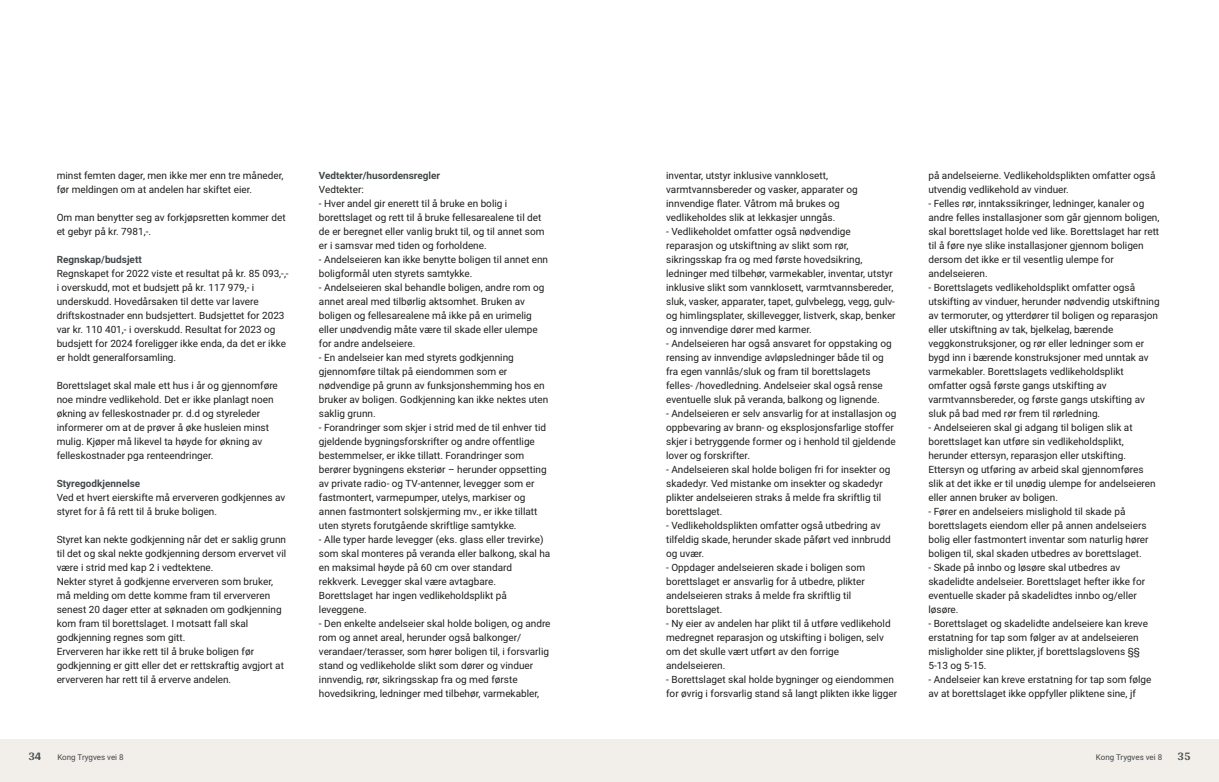
<style>
.page{position:relative;width:1219px;height:782px;background:#fff}
.page>*{position:absolute;margin:0;border:0;box-sizing:border-box;transform-origin:0 0}
.t1{font:700 12px "Arya";color:#414749}
.t2{font:10px/14px "Roboto";color:#1d1d1b}
.t3{font:700 10px "Roboto";color:#414749}
.t4{font:8px "Roboto";color:#414749}
</style>
<div class="page">
<div style="left:0;top:739px;width:612px;height:42px;background:#f2eeea"></div>
<div style="left:607px;top:739px;width:612px;height:42px;background:#f2eeea"></div>
<p class="t2" style="left:57px;top:167px;width:228px">minst femten dager, men ikke mer enn tre måneder, før meldingen om at andelen har skiftet eier.</p>
<p class="t2" style="left:57px;top:209px;width:230px">Om man benytter seg av forkjøpsretten kommer det et gebyr på kr. 7981,‑.</p>
<p class="t3" style="left:57px;top:252px;width:87px">Regnskap/budsjett</p>
<p class="t2" style="left:57px;top:265px;width:234px">Regnskapet for 2022 viste et resultat på kr. 85 093,‑,‑ i overskudd, mot et budsjett på kr. 117 979,‑ i underskudd. Hovedårsaken til dette var lavere driftskostnader enn budsjettert. Budsjettet for 2023 var kr. 110 401,‑ i overskudd. Resultat for 2023 og budsjett for 2024 foreligger ikke enda, da det er ikke er holdt generalforsamling.</p>
<p class="t2" style="left:57px;top:377px;width:223px">Borettslaget skal male ett hus i år og gjennomføre noe mindre vedlikehold. Det er ikke planlagt noen økning av felleskostnader pr. d.d og styreleder informerer om at de prøver å øke husleien minst mulig. Kjøper må likevel ta høyde for økning av felleskostnader pga renteendringer.</p>
<p class="t3" style="left:57px;top:476px;width:85px">Styregodkjennelse</p>
<p class="t2" style="left:57px;top:489px;width:230px">Ved et hvert eierskifte må erververen godkjennes av styret for å få rett til å bruke boligen.</p>
<p class="t2" style="left:57px;top:531px;width:231px">Styret kan nekte godkjenning når det er saklig grunn til det og skal nekte godkjenning dersom ervervet vil være i strid med kap 2 i vedtektene.<br>Nekter styret å godkjenne erververen som bruker, må melding om dette komme fram til erververen senest 20 dager etter at søknaden om godkjenning kom fram til borettslaget. I motsatt fall skal godkjenning regnes som gitt.<br>Erververen har ikke rett til å bruke boligen før godkjenning er gitt eller det er rettskraftig avgjort at erververen har rett til å erverve andelen.</p>
<p class="t1" style="left:28px;top:749px;width:15px">34</p>
<p class="t4" style="left:57px;top:751px;width:68px">Kong Trygves vei 8</p>
<p class="t3" style="left:319px;top:168px;width:123px">Vedtekter/husordensregler</p>
<p class="t2" style="left:319px;top:181px;width:233px">Vedtekter:<br>‑ Hver andel gir enerett til å bruke en bolig i borettslaget og rett til å bruke fellesarealene til det de er beregnet eller vanlig brukt til, og til annet som er i samsvar med tiden og forholdene.<br>‑ Andelseieren kan ikke benytte boligen til annet enn boligformål uten styrets samtykke.<br>‑ Andelseieren skal behandle boligen, andre rom og annet areal med tilbørlig aktsomhet. Bruken av boligen og fellesarealene må ikke på en urimelig eller unødvendig måte være til skade eller ulempe for andre andelseiere.<br>‑ En andelseier kan med styrets godkjenning gjennomføre tiltak på eiendommen som er nødvendige på grunn av funksjonshemming hos en bruker av boligen. Godkjenning kan ikke nektes uten saklig grunn.<br>‑ Forandringer som skjer i strid med de til enhver tid gjeldende bygningsforskrifter og andre offentlige bestemmelser, er ikke tillatt. Forandringer som berører bygningens eksteriør – herunder oppsetting av private radio‑ og TV‑antenner, levegger som er fastmontert, varmepumper, utelys, markiser og annen fastmontert solskjerming mv., er ikke tillatt uten styrets forutgående skriftlige samtykke.<br>‑ Alle typer harde levegger (eks. glass eller trevirke) som skal monteres på veranda eller balkong, skal ha en maksimal høyde på 60 cm over standard rekkverk. Levegger skal være avtagbare.<br>Borettslaget har ingen vedlikeholdsplikt på leveggene.<br>‑ Den enkelte andelseier skal holde boligen, og andre rom og annet areal, herunder også balkonger/ verandaer/terasser, som hører boligen til, i forsvarlig stand og vedlikeholde slikt som dører og vinduer innvendig, rør, sikringsskap fra og med første hovedsikring, ledninger med tilbehør, varmekabler,</p>
<p class="t2" style="left:666px;top:167px;width:232px">inventar, utstyr inklusive vannklosett, varmtvannsbereder og vasker, apparater og innvendige flater. Våtrom må brukes og vedlikeholdes slik at lekkasjer unngås.<br>‑ Vedlikeholdet omfatter også nødvendige reparasjon og utskiftning av slikt som rør, sikringsskap fra og med første hovedsikring, ledninger med tilbehør, varmekabler, inventar, utstyr inklusive slikt som vannklosett, varmtvannsbereder, sluk, vasker, apparater, tapet, gulvbelegg, vegg, gulv‑ og himlingsplater, skillevegger, listverk, skap, benker og innvendige dører med karmer.<br>‑ Andelseieren har også ansvaret for oppstaking og rensing av innvendige avløpsledninger både til og fra egen vannlås/sluk og fram til borettslagets felles‑ /hovedledning. Andelseier skal også rense eventuelle sluk på veranda, balkong og lignende.<br>‑ Andelseieren er selv ansvarlig for at installasjon og oppbevaring av brann‑ og eksplosjonsfarlige stoffer skjer i betryggende former og i henhold til gjeldende lover og forskrifter.<br>‑ Andelseieren skal holde boligen fri for insekter og skadedyr. Ved mistanke om insekter og skadedyr plikter andelseieren straks å melde fra skriftlig til borettslaget.<br>‑ Vedlikeholdsplikten omfatter også utbedring av tilfeldig skade, herunder skade påført ved innbrudd og uvær.<br>‑ Oppdager andelseieren skade i boligen som borettslaget er ansvarlig for å utbedre, plikter andelseieren straks å melde fra skriftlig til borettslaget.<br>‑ Ny eier av andelen har plikt til å utføre vedlikehold medregnet reparasjon og utskifting i boligen, selv om det skulle vært utført av den forrige andelseieren.<br>‑ Borettslaget skal holde bygninger og eiendommen for øvrig i forsvarlig stand så langt plikten ikke ligger</p>
<p class="t2" style="left:928px;top:167px;width:233px">på andelseierne. Vedlikeholdsplikten omfatter også utvendig vedlikehold av vinduer.<br>‑ Felles rør, inntakssikringer, ledninger, kanaler og andre felles installasjoner som går gjennom boligen, skal borettslaget holde ved like. Borettslaget har rett til å føre nye slike installasjoner gjennom boligen dersom det ikke er til vesentlig ulempe for andelseieren.<br>‑ Borettslagets vedlikeholdsplikt omfatter også utskifting av vinduer, herunder nødvendig utskiftning av termoruter, og ytterdører til boligen og reparasjon eller utskiftning av tak, bjelkelag, bærende veggkonstruksjoner, og rør eller ledninger som er bygd inn i bærende konstruksjoner med unntak av varmekabler. Borettslagets vedlikeholdsplikt omfatter også første gangs utskifting av varmtvannsbereder, og første gangs utskifting av sluk på bad med rør frem til rørledning.<br>‑ Andelseieren skal gi adgang til boligen slik at borettslaget kan utføre sin vedlikeholdsplikt, herunder ettersyn, reparasjon eller utskifting.<br>Ettersyn og utføring av arbeid skal gjennomføres slik at det ikke er til unødig ulempe for andelseieren eller annen bruker av boligen.<br>‑ Fører en andelseiers mislighold til skade på borettslagets eiendom eller på annen andelseiers bolig eller fastmontert inventar som naturlig hører boligen til, skal skaden utbedres av borettslaget.<br>‑ Skade på innbo og løsøre skal utbedres av skadelidte andelseier. Borettslaget hefter ikke for eventuelle skader på skadelidtes innbo og/eller løsøre.<br>‑ Borettslaget og skadelidte andelseiere kan kreve erstatning for tap som følger av at andelseieren misligholder sine plikter, jf borettslagslovens §§ 5‑13 og 5‑15.<br>‑ Andelseier kan kreve erstatning for tap som følge av at borettslaget ikke oppfyller pliktene sine, jf</p>
<p class="t4" style="left:1096px;top:751px;width:68px">Kong Trygves vei 8</p>
<p class="t1" style="left:1177px;top:749px;width:15px">35</p>
</div>
